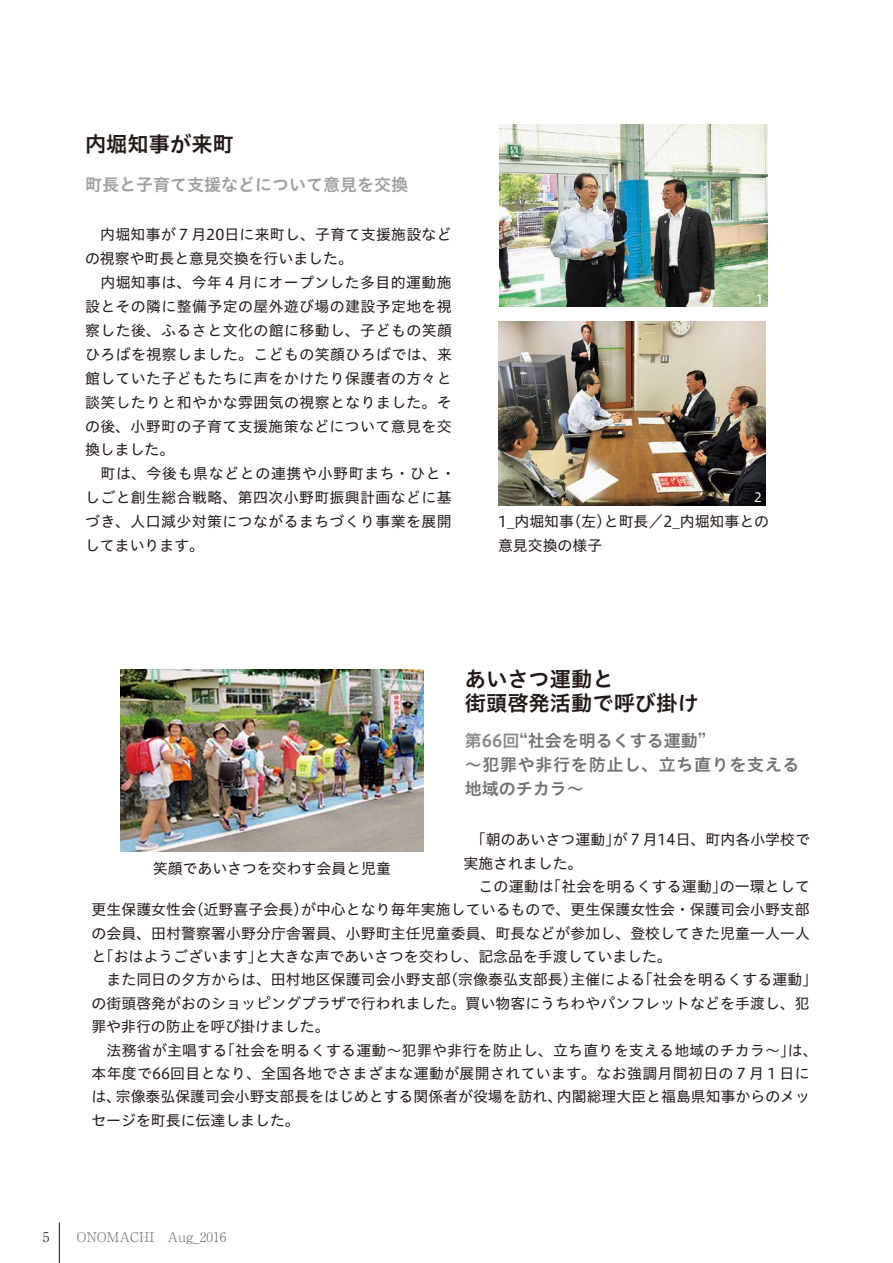
<style>
.page{position:relative;width:893px;height:1263px;background:#fff}
.page>*{position:absolute;margin:0;border:0;box-sizing:border-box;transform-origin:0 0}
.t1{font:21.3px/23.9px "Hiragino UD Sans Std W6";color:#231916}
.t2{font:16.95px/23.9px "Hiragino UD Sans Std W6";color:#727272}
.t3{font:16.95px "Hiragino UD Sans Std W6";color:#a0a0a1}
.t4{font:14.85px/23.4px "Hiragino UD Sans Std W4";letter-spacing:.005em;color:#231916}
.t5{font:14.85px/23.9px "Hiragino UD Sans Std W4";letter-spacing:.03em;color:#231916}
.t6{font:14.85px "Hiragino UD Sans Std W4";letter-spacing:.025em;color:#231916}
.t7{font:300 13.35px "Ryumin Pro";color:#727272}
.t8{font:300 13.35px "Ryumin Pro";color:#231916}
.t9{font:12.75px "Hiragino UD Sans Std W4";color:#fff}
.s1{color:#898989}
</style>
<div class="page">
<img style="left:121px;top:669px;width:303px;height:183px">
<img style="left:500px;top:124px;width:267px;height:183px">
<img style="left:498px;top:322px;width:268px;height:183px">
<hr style="left:59px;top:1222px;width:1px;height:41px;background:#231916">
<h1 class="t1" style="left:85px;top:131px;width:150px">内堀知事が来町</h1>
<p class="t3" style="left:85px;top:172px;width:325px">町長と子育て支援などについて意見を交換</p>
<p class="t5" style="left:85px;top:222px;width:372px">　内堀知事が７月20日に来町し、子育て支援施設などの視察や町長と意見交換を行いました。<br>　内堀知事は、今年４月にオープンした多目的運動施設とその隣に整備予定の屋外遊び場の建設予定地を視察した後、ふるさと文化の館に移動し、子どもの笑顔ひろばを視察しました。こどもの笑顔ひろばでは、来館していた子どもたちに声をかけたり保護者の方々と談笑したりと和やかな雰囲気の視察となりました。その後、小野町の子育て支援施策などについて意見を交換しました。<br>　町は、今後も県などとの連携や小野町まち・ひと・しごと創生総合戦略、第四次小野町振興計画などに基づき、人口減少対策につながるまちづくり事業を展開してまいります。</p>
<p class="t9" style="left:756px;top:290px;width:9px">1</p>
<p class="t9" style="left:754px;top:488px;width:9px">2</p>
<p class="t4" style="left:604px;top:509px;width:167px">と町長／2_内堀知事との</p>
<p class="t4" style="left:567px;top:509px;width:46px">（左）</p>
<p class="t4" style="left:498px;top:509px;width:106px;line-height:23.9px">1_内堀知事<br>意見交換の様子</p>
<h1 class="t1" style="left:465px;top:666px;width:235px">あいさつ運動と<br>街頭啓発活動で呼び掛け</h1>
<p class="t2" style="left:465px;top:728px;width:336px"><span class="s1">第66回</span>“社会を明るくする運動“<br>～犯罪や非行を防止し、立ち直りを支える地域のチカラ~</p>
<p class="t4" style="left:463px;top:827px;width:348px">　「朝のあいさつ運動が」７月14日、町内各小学校で</p>
<p class="t4" style="left:463px;top:850px;width:121px">実施されました。</p>
<p class="t4" style="left:720px;top:874px;width:92px">の一環として</p>
<p class="t4" style="left:153px;top:856px;width:240px">笑顔であいさつを交わす会員と児童</p>
<p class="t4" style="left:546px;top:874px;width:182px">「社会を明るくする運動」</p>
<p class="t4" style="left:301px;top:874px;width:510px;text-indent:162px">　この運動は<br>が中心となり毎年実施しているもので、更生保護女性会・保護司会小野支部</p>
<p class="t4" style="left:189px;top:897px;width:121px">（近野喜子会長）</p>
<p class="t4" style="left:91px;top:897px;width:106px">更生保護女性会</p>
<p class="t4" style="left:91px;top:920px;width:720px">の会員、田村警察署小野分庁舎署員、小野町主任児童委員、町長などが参加し、登校してきた児童一人一人</p>
<p class="t4" style="left:255px;top:944px;width:418px">と大きな声であいさつを交わし、記念品を手渡していました。</p>
<p class="t4" style="left:91px;top:944px;width:173px">「とおはようございます」</p>
<p class="t4" style="left:443px;top:967px;width:136px">（宗像泰弘支部長）</p>
<p class="t4" style="left:638px;top:967px;width:181px">「社会を明るくする運動「</p>
<p class="t4" style="left:91px;top:967px;width:361px">　また同日の夕方からは、田村地区保護司会小野支部</p>
<p class="t4" style="left:91px;top:991px;width:720px">の街頭啓発がおのショッピングプラザで行われました。買い物客にうちわやパンフレットなどを手渡し、犯</p>
<p class="t4" style="left:91px;top:1014px;width:240px">罪や非行の防止を呼び掛けました。</p>
<p class="t4" style="left:788px;top:1037px;width:31px">は、</p>
<p class="t4" style="left:570px;top:967px;width:76px">主催による</p>
<p class="t4" style="left:91px;top:1037px;width:138px">　法務省が主唱する</p>
<p class="t6" style="left:91px;top:1062px;width:720px">本年度で66回目となり、全国各地でさまざまな運動が展開されています。なお強調月間初日の７月１日に</p>
<p class="t4" style="left:557px;top:1084px;width:254px">内閣総理大臣と福島県知事からのメッ</p>
<p class="t4" style="left:220px;top:1037px;width:576px">「社会を明るくする運動～犯罪や非行を防止し、立ち直りを支える地域のチカラ～」</p>
<p class="t4" style="left:116px;top:1084px;width:448px">宗像泰弘保護司会小野支部長をはじめとする関係者が役場を訪れ、</p>
<p class="t4" style="left:91px;top:1084px;width:210px">は、<br>セージを町長に伝達しました。</p>
<p class="t8" style="left:43px;top:1226px;width:8px">5</p>
<p class="t7" style="left:77px;top:1226px;width:151px">ONOMACHI　Aug_2016</p>
</div>
